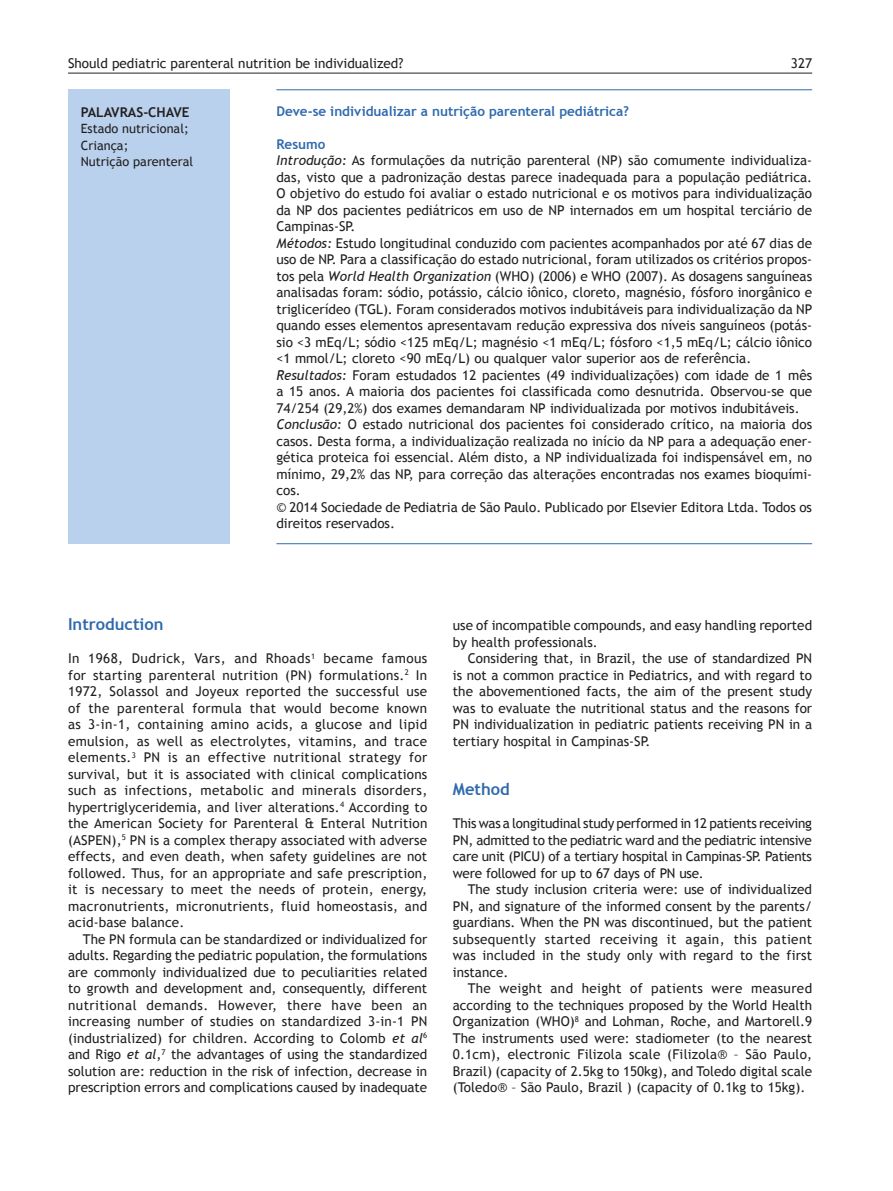
<style>
.page{position:relative;width:893px;height:1191px;background:#fff}
.page>*{position:absolute;margin:0;border:0;box-sizing:border-box;transform-origin:0 0}
._01_ladillo_01{font:700 16.5px "Trebuchet MS";color:#306aad}
._18_aceptado_copy_el{font:13.5px/16.5px "Trebuchet MS";color:#231f20;text-align:justify}
._31_cab_dcha{font:13.5px "Trebuchet MS";color:#231f20}
._17b_tit_ingles{font:700 13.5px "Trebuchet MS";color:#306aad}
._14_tit_palabras_cla{font:700 13.5px "Trebuchet MS";color:#231f20}
._16_tit_resumen_abst{font:700 13.5px "Trebuchet MS";color:#306aad}
._15_txt_palabras_cla{font:12.75px "Trebuchet MS";color:#231f20}
.s1{font-style:italic}
</style>
<div class="page">
<hr style="left:68px;top:73px;width:744px;height:1px;background:#231f20">
<hr style="left:276px;top:89px;width:536px;height:1px;background:#306aad">
<hr style="left:276px;top:543px;width:536px;height:1px;background:#306aad">
<div style="left:68px;top:90px;width:162px;height:454px;background:#b9d1ec"></div>
<p class="_31_cab_dcha" style="left:68px;top:56px;width:337px">Should pediatric parenteral nutrition be individualized?</p>
<p class="_31_cab_dcha" style="left:791px;top:56px;width:23px">327</p>
<p class="_14_tit_palabras_cla" style="left:81px;top:103px;width:109px">Palavras-chave</p>
<p class="_15_txt_palabras_cla" style="left:81px;top:121px;width:109px">Estado nutricional;</p>
<p class="_15_txt_palabras_cla" style="left:81px;top:138px;width:49px">Criança;</p>
<p class="_15_txt_palabras_cla" style="left:81px;top:154px;width:114px">Nutrição parenteral</p>
<p class="_17b_tit_ingles" style="left:276px;top:102px;width:354px">Deve-se individualizar a nutrição parenteral pediátrica?</p>
<p class="_16_tit_resumen_abst" style="left:276px;top:135px;width:51px">Resumo</p>
<p class="_18_aceptado_copy_el" style="left:276px;top:152px;width:537px"><span class="s1">Introdução:</span> As formulações da nutrição parenteral (NP) são comumente individualiza&shy;das, visto que a padronização destas parece inadequada para a população pediátrica.<br>O objetivo do estudo foi avaliar o estado nutricional e os motivos para individualização da NP dos pacientes pediátricos em uso de NP internados em um hospital terciário de Campinas-SP.</p>
<p class="_18_aceptado_copy_el" style="left:276px;top:235px;width:537px"><span class="s1">Métodos:</span> Estudo longitudinal conduzido com pacientes acompanhados por até 67 dias de uso de NP. Para a classificação do estado nutricional, foram utilizados os critérios propos&shy;tos pela <span class="s1">World Health Organization</span> (WHO) (2006) e WHO (2007). As dosagens sanguíneas analisadas foram: sódio, potássio, cálcio iônico, cloreto, magnésio, fósforo inorgânico e triglicerídeo (TGL). Foram considerados motivos indubitáveis para individualização da NP quando esses elementos apresentavam redução expressiva dos níveis sanguíneos (potás&shy;sio &lt;3 mEq/L; sódio &lt;125 mEq/L; magnésio &lt;1 mEq/L; fósforo &lt;1,5 mEq/L; cálcio iônico &lt;1 mmol/L; cloreto &lt;90 mEq/L) ou qualquer valor superior aos de referência.</p>
<p class="_18_aceptado_copy_el" style="left:276px;top:367px;width:537px"><span class="s1">Resultados:</span> Foram estudados 12 pacientes (49 individualizações) com idade de 1 mês a 15 anos. A maioria dos pacientes foi classificada como desnutrida. Observou-se que 74/254 (29,2%) dos exames demandaram NP individualizada por motivos indubitáveis.</p>
<p class="_18_aceptado_copy_el" style="left:276px;top:416px;width:537px"><span class="s1">Conclusão:</span> O estado nutricional dos pacientes foi considerado crítico, na maioria dos casos. Desta forma, a individualização realizada no início da NP para a adequação ener&shy;gética proteica foi essencial. Além disto, a NP individualizada foi indispensável em, no mínimo, 29,2% das NP, para correção das alterações encontradas nos exames bioquími&shy;cos.</p>
<p class="_18_aceptado_copy_el" style="left:276px;top:499px;width:537px">© 2014 Sociedade de Pediatria de São Paulo. Publicado por Elsevier Editora Ltda. Todos os direitos reservados.</p>
<p class="_01_ladillo_01" style="left:68px;top:614px;width:97px">Introduction</p>
<p class="_18_aceptado_copy_el" style="left:68px;top:650px;width:361px">In 1968, Dudrick, Vars, and Rhoads<sup>1</sup> became famous for starting parenteral nutrition (PN) formulations.<sup>2</sup> In 1972, Solassol and Joyeux reported the successful use of the parenteral formula that would become known as 3-in-1, containing amino acids, a glucose and lipid emulsion, as well as electrolytes, vitamins, and trace elements.<sup>3</sup> PN is an effective nutritional strategy for survival, but it is associated with clinical complications such as infections, metabolic and minerals disorders, hypertriglyceridemia, and liver alterations.<sup>4</sup> According to the American Society for Parenteral &amp; Enteral Nutrition (ASPEN),<sup>5</sup> PN is a complex therapy associated with adverse effects, and even death, when safety guidelines are not followed. Thus, for an appropriate and safe prescription, it is necessary to meet the needs of protein, energy, macronutrients, micronutrients, fluid homeostasis, and acid-base balance.</p>
<p class="_18_aceptado_copy_el" style="left:68px;top:931px;width:361px;text-indent:15px">The PN formula can be standardized or individualized for adults. Regarding the pediatric population, the formulations are commonly individualized due to peculiarities related to growth and development and, consequently, different nutritional demands. However, there have been an increasing number of studies on standardized 3-in-1 PN (industrialized) for children. According to Colomb <span class="s1">et al</span><sup>6 </sup>and Rigo <span class="s1">et al</span>,<sup>7</sup> the advantages of using the standardized solution are: reduction in the risk of infection, decrease in prescription errors and complications caused by inadequate</p>
<p class="_18_aceptado_copy_el" style="left:453px;top:617px;width:361px">use of incompatible compounds, and easy handling reported by health professionals.</p>
<p class="_18_aceptado_copy_el" style="left:453px;top:650px;width:361px;text-indent:15px">Considering that, in Brazil, the use of standardized PN is not a common practice in Pediatrics, and with regard to the abovementioned facts, the aim of the present study was to evaluate the nutritional status and the reasons for PN individualization in pediatric patients receiving PN in a tertiary hospital in Campinas-SP.</p>
<p class="_01_ladillo_01" style="left:453px;top:779px;width:59px">Method</p>
<p class="_18_aceptado_copy_el" style="left:453px;top:815px;width:361px">This was a longitudinal study performed in 12 patients receiving PN, admitted to the pediatric ward and the pediatric intensive care unit (PICU) of a tertiary hospital in Campinas-SP. Patients were followed for up to 67 days of PN use.</p>
<p class="_18_aceptado_copy_el" style="left:453px;top:881px;width:361px;text-indent:15px">The study inclusion criteria were: use of individualized PN, and signature of the informed consent by the parents/ guardians. When the PN was discontinued, but the patient subsequently started receiving it again, this patient was included in the study only with regard to the first instance.</p>
<p class="_18_aceptado_copy_el" style="left:453px;top:980px;width:361px;text-indent:15px">The weight and height of patients were measured according to the techniques proposed by the World Health Organization (WHO)<sup>8</sup> and Lohman, Roche, and Martorell.9<br>The instruments used were: stadiometer (to the nearest 0.1cm), electronic Filizola scale (Filizola® – São Paulo, Brazil) (capacity of 2.5kg to 150kg), and Toledo digital scale (Toledo® – São Paulo, Brazil ) (capacity of 0.1kg to 15kg).</p>
</div>
